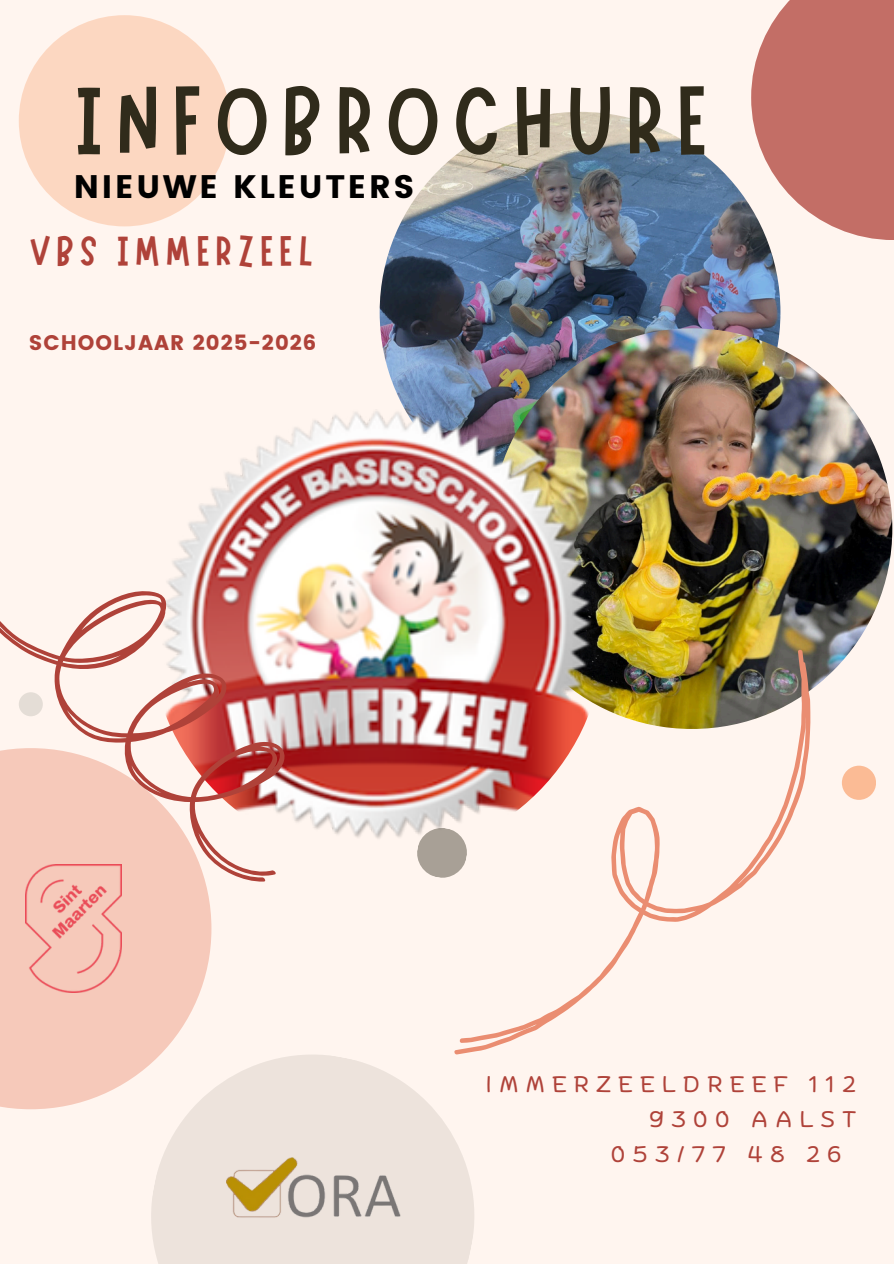
<style>
.page{position:relative;width:894px;height:1264px;background:#fff}
.page>*{position:absolute;margin:0;border:0;box-sizing:border-box;transform-origin:0 0}
.t1{font:98.1px "Marykate";letter-spacing:.125em;color:#302b1b}
.t2{font:42.75px "Marykate";letter-spacing:.125em;color:#af4239}
.t3{font:32.55px "Poppins";letter-spacing:.085em;color:#000}
.t4{font:22.5px "Biski";letter-spacing:.335em;color:#af4239}
.t5{font:21.15px "Poppins";letter-spacing:.05em;color:#af4239}
</style>
<div class="page">
<div style="left:0;top:0;width:893px;height:1263px;background:#fff5ef"></div>
<svg style="left:751px;top:0;width:142px;height:240px;fill:#c36e66"></svg>
<svg style="left:0;top:912px;width:211px;height:197px;background:#f6ccbe"></svg>
<img style="left:379px;top:112px;width:401px;height:400px;border-radius:50%">
<img style="left:491px;top:328px;width:401px;height:401px;border-radius:50%">
<svg style="left:417px;top:846px;width:36px;height:32px"></svg>
<svg style="left:137px;top:1040px;width:337px;height:223px;fill:#ede3dc"></svg>
<div style="left:841px;top:765px;width:34px;height:34px;background:#fbbb95;border-radius:50%"></div>
<div style="left:19px;top:15px;width:211px;height:211px;background:#fcd7c1;border-radius:50%"></div>
<img style="left:150px;top:404px;width:454px;height:455px;border-radius:50%">
<svg style="left:453px;top:649px;width:356px;height:405px"></svg>
<svg style="left:0;top:482px;width:349px;height:430px"></svg>
<img style="left:26px;top:864px;width:95px;height:128px">
<img style="left:226px;top:1136px;width:214px;height:127px">
<h2 class="t1" style="left:74px;top:57px;width:635px">INFOBROCHURE</h2>
<p class="t3" style="left:74px;top:167px;width:342px">NIEUWE KLEUTERS</p>
<p class="t2" style="left:29px;top:223px;width:286px">VBS IMMERZEEL</p>
<p class="t5" style="left:29px;top:330px;width:289px">SCHOOLJAAR 2025-2026</p>
<h4 class="t4" style="left:486px;top:1075px;width:371px">IMMERZEELDREEF 112</h4>
<p class="t4" style="left:649px;top:1109px;width:208px">9300 AALST</p>
<p class="t4" style="left:610px;top:1144px;width:232px">053/77 48 26</p>
</div>
